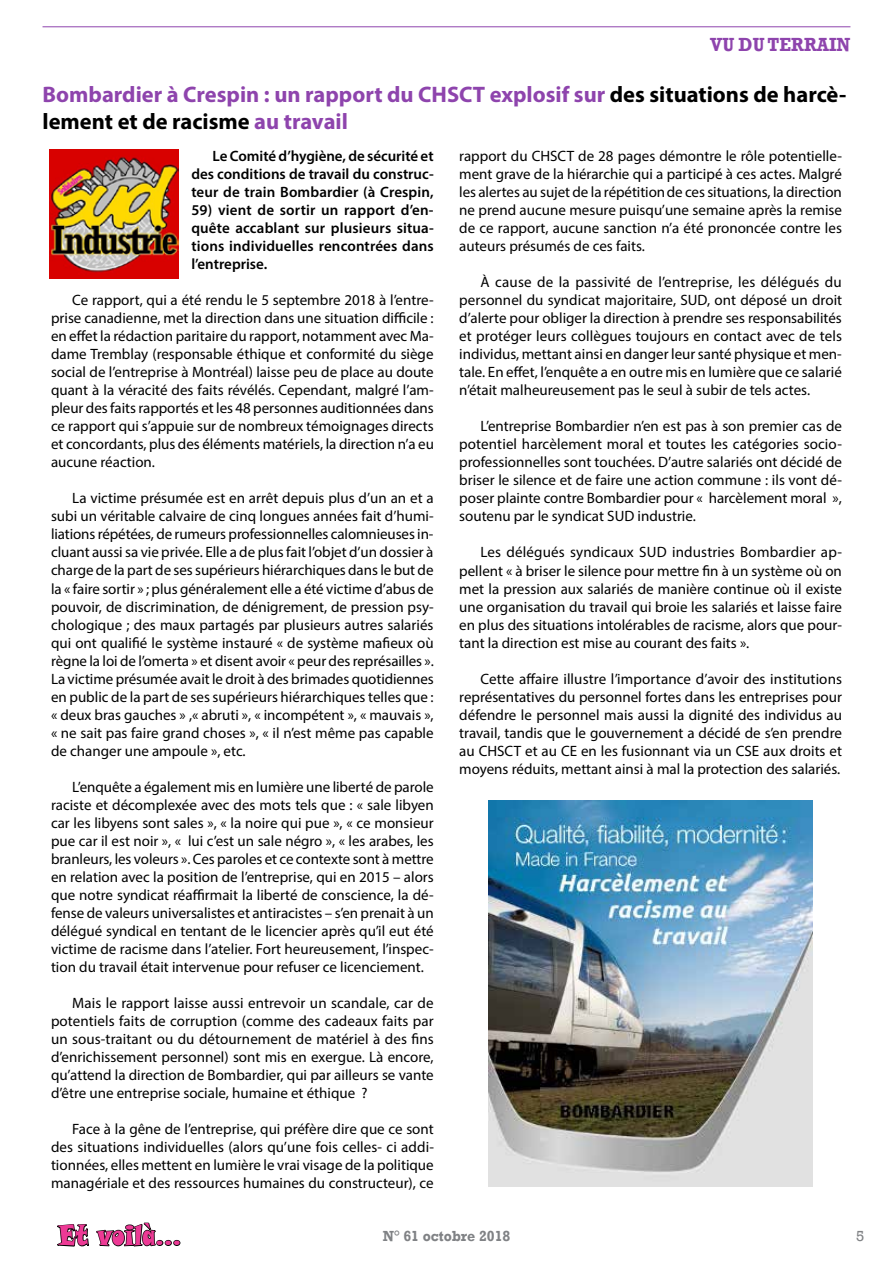
<style>
.page{position:relative;width:893px;height:1263px;background:#fff}
.page>*{position:absolute;margin:0;border:0;box-sizing:border-box;transform-origin:0 0}
.t1{font:28.2px "Snap ITC";letter-spacing:.01em;color:#ed3995;scale:.73 1}
.t2{font:700 22.5px/27px "Myriad Pro";color:#8e44ad}
.t3{font:700 19.5px "Rockwell";color:#8e44ad;scale:.9 1}
.t4{font:15px/18px "Myriad Pro";color:#000;text-align:justify}
.t5{font:600 15px/18px "Myriad Pro";letter-spacing:.01em;color:#000;text-align:justify}
.t6{font:700 15px "Rockwell";color:#808285;scale:.95 1}
.t7{font:15px "Rockwell";color:#808285}
.s1{color:#000}
</style>
<div class="page">
<svg style="left:57px;top:1222px;width:124px;height:25px"></svg>
<hr style="left:43px;top:27px;width:807px;height:1px;background:#8e44ad">
<img style="left:50px;top:150px;width:129px;height:129px">
<img style="left:489px;top:800px;width:324px;height:386px">
<h3 class="t3" style="left:710px;top:33px;width:154px">VU DU TERRAIN</h3>
<h2 class="t2" style="left:43px;top:80px;width:805px">Bombardier à Crespin : un rapport du CHSCT explosif sur <span class="s1">des situations de harcè&shy;lement et de racisme</span> au travail</h2>
<p class="t5" style="left:191px;top:147px;width:244px;text-indent:21px">Le Comité d’hygiène, de sécurité et des conditions de travail du construc&shy;teur de train Bombardier (à Crespin,</p>
<p class="t5" style="left:191px;top:201px;width:244px">59) vient de sortir un rapport d’en&shy;quête accablant sur plusieurs situa&shy;tions individuelles rencontrées dans l’entreprise.</p>
<p class="t4" style="left:51px;top:291px;width:384px;text-indent:21px">Ce rapport, qui a été rendu le 5 septembre 2018 à l’entre&shy;prise canadienne, met la direction dans une situation difficile : en effet la rédaction paritaire du rapport, notamment avec Ma&shy;dame Tremblay (responsable éthique et conformité du siège social de l’entreprise à Montréal) laisse peu de place au doute quant à la véracité des faits révélés. Cependant, malgré l’am&shy;pleur des faits rapportés et les 48 personnes auditionnées dans ce rapport qui s’appuie sur de nombreux témoignages directs et concordants, plus des éléments matériels, la direction n’a eu aucune réaction.</p>
<p class="t4" style="left:51px;top:489px;width:384px;text-indent:21px">La victime présumée est en arrêt depuis plus d’un an et a subi un véritable calvaire de cinq longues années fait d’humi&shy;liations répétées, de rumeurs professionnelles calomnieuses in&shy;cluant aussi sa vie privée. Elle a de plus fait l’objet d’un dossier à charge de la part de ses supérieurs hiérarchiques dans le but de la « faire sortir » ; plus généralement elle a été victime d’abus de pouvoir, de discrimination, de dénigrement, de pression psy&shy;chologique ; des maux partagés par plusieurs autres salariés qui ont qualifié le système instauré « de système mafieux où règne la loi de l’omerta » et disent avoir « peur des représailles ».<br>La victime présumée avait le droit à des brimades quotidiennes en public de la part de ses supérieurs hiérarchiques telles que : « deux bras gauches » ,« abruti », « incompétent », « mauvais », « ne sait pas faire grand choses », « il n’est même pas capable de changer une ampoule », etc.</p>
<p class="t4" style="left:51px;top:777px;width:384px;text-indent:21px">L’enquête a également mis en lumière une liberté de parole raciste et décomplexée avec des mots tels que : « sale libyen car les libyens sont sales », « la noire qui pue », « ce monsieur pue car il est noir », « lui c’est un sale négro », « les arabes, les branleurs, les voleurs ». Ces paroles et ce contexte sont à mettre en relation avec la position de l’entreprise, qui en 2015 – alors que notre syndicat réaffirmait la liberté de conscience, la dé&shy;fense de valeurs universalistes et antiracistes – s’en prenait à un délégué syndical en tentant de le licencier après qu’il eut été victime de racisme dans l’atelier. Fort heureusement, l’inspec&shy;tion du travail était intervenue pour refuser ce licenciement.</p>
<p class="t4" style="left:51px;top:993px;width:384px;text-indent:21px">Mais le rapport laisse aussi entrevoir un scandale, car de potentiels faits de corruption (comme des cadeaux faits par un sous-traitant ou du détournement de matériel à des fins d’enrichissement personnel) sont mis en exergue. Là encore, qu’attend la direction de Bombardier, qui par ailleurs se vante d’être une entreprise sociale, humaine et éthique ?</p>
<p class="t4" style="left:51px;top:1119px;width:384px;text-indent:21px">Face à la gêne de l’entreprise, qui préfère dire que ce sont des situations individuelles (alors qu’une fois celles- ci addi&shy;tionnées, elles mettent en lumière le vrai visage de la politique managériale et des ressources humaines du constructeur), ce</p>
<p class="t4" style="left:459px;top:147px;width:384px">rapport du CHSCT de 28 pages démontre le rôle potentielle&shy;ment grave de la hiérarchie qui a participé à ces actes. Malgré les alertes au sujet de la répétition de ces situations, la direction ne prend aucune mesure puisqu’une semaine après la remise de ce rapport, aucune sanction n’a été prononcée contre les auteurs présumés de ces faits.</p>
<p class="t4" style="left:459px;top:273px;width:384px;text-indent:21px">À cause de la passivité de l’entreprise, les délégués du personnel du syndicat majoritaire, SUD, ont déposé un droit d’alerte pour obliger la direction à prendre ses responsabilités et protéger leurs collègues toujours en contact avec de tels individus, mettant ainsi en danger leur santé physique et men&shy;tale. En effet, l’enquête a en outre mis en lumière que ce salarié n’était malheureusement pas le seul à subir de tels actes.</p>
<p class="t4" style="left:459px;top:417px;width:384px;text-indent:21px">L’entreprise Bombardier n’en est pas à son premier cas de potentiel harcèlement moral et toutes les catégories socio&shy;professionnelles sont touchées. D’autre salariés ont décidé de briser le silence et de faire une action commune : ils vont dé&shy;poser plainte contre Bombardier pour « harcèlement moral », soutenu par le syndicat SUD industrie.</p>
<p class="t4" style="left:459px;top:543px;width:384px;text-indent:21px">Les délégués syndicaux SUD industries Bombardier ap&shy;pellent « à briser le silence pour mettre fin à un système où on met la pression aux salariés de manière continue où il existe une organisation du travail qui broie les salariés et laisse faire en plus des situations intolérables de racisme, alors que pour&shy;tant la direction est mise au courant des faits ».</p>
<p class="t4" style="left:459px;top:669px;width:384px;text-indent:21px">Cette affaire illustre l’importance d’avoir des institutions représentatives du personnel fortes dans les entreprises pour défendre le personnel mais aussi la dignité des individus au travail, tandis que le gouvernement a décidé de s’en prendre au CHSCT et au CE en les fusionnant via un CSE aux droits et moyens réduits, mettant ainsi à mal la protection des salariés.</p>
<h1 class="t1" style="left:59px;top:1217px;width:169px">Et voilà...</h1>
<p class="t6" style="left:383px;top:1227px;width:136px">N° 61 OCTOBRE 2018</p>
<p class="t7" style="left:856px;top:1227px;width:10px">5</p>
</div>
